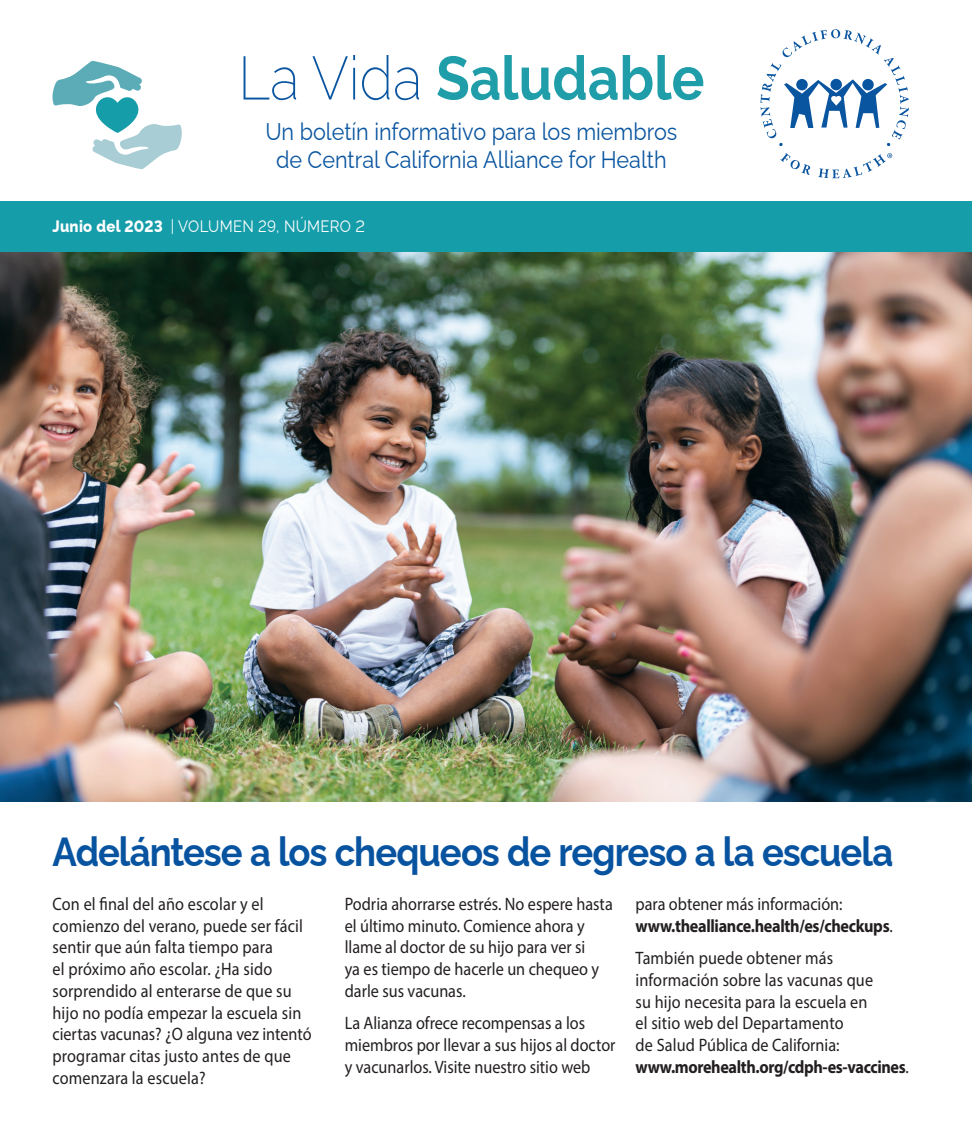
<style>
.page{position:relative;width:972px;height:1134px;background:#fff}
.page>*{position:absolute;margin:0;border:0;box-sizing:border-box;transform-origin:0 0}
.t1{font:700 61.05px "Raleway";color:#1f9ea9;scale:.9 1}
.t2{font:700 40.5px "Raleway";letter-spacing:-.03em;color:#0753a0;scale:.9 1}
.t3{font:24px/28.8px "Raleway";color:#0a55a0;text-align:center;scale:.9 1}
.t4{font:18px/21.8px "Myriad Pro";letter-spacing:.005em;color:#231f20;scale:.9 1}
.t5{font:700 18px/21.8px "Myriad Pro";letter-spacing:-.02em;color:#231f20;scale:.9 1}
.t6{font:16.5px "Raleway";letter-spacing:.02em;color:#fff;scale:.9 1}
.s1{font-weight:200;color:#0a55a0}
.s2{font-weight:800}
.s3{font-weight:400}
.s4{font-weight:700}
</style>
<div class="page">
<img style="left:0;top:252px;width:972px;height:549px">
<div style="left:0;top:202px;width:972px;height:50px;background:#169daa"></div>
<svg style="left:780px;top:153px;width:30px;height:22px"></svg>
<svg style="left:818px;top:153px;width:74px;height:25px"></svg>
<svg style="left:760px;top:29px;width:149px;height:117px"></svg>
<svg style="left:52px;top:60px;width:130px;height:110px"></svg>
<h1 class="t1" style="left:238px;top:29px;width:519px"><span class="s1">La Vida</span> Saludable</h1>
<h3 class="t3" style="left:265px;top:114px;width:459px">Un boletín informativo para los miembros de Central California Alliance for Health</h3>
<p class="t6" style="left:52px;top:213px;width:349px"><span class="s2">Junio del 2023</span> | VOLUMEN 29, NÚMERO 2</p>
<h2 class="t2" style="left:52px;top:820px;width:936px">Adelántese a los chequeos de regreso a la escuela</h2>
<p class="t4" style="left:345px;top:893px;width:299px">Podria ahorrarse estrés. No espere hasta el último minuto. Comience ahora y llame al doctor de su hijo para ver si<br>ya es tiempo de hacerle un chequeo y darle sus vacunas.</p>
<p class="t4" style="left:345px;top:1012px;width:302px">La Alianza ofrece recompensas a los miembros por llevar a sus hijos al doctor y vacunarlos. Visite nuestro sitio web</p>
<p class="t5" style="left:636px;top:892px;width:287px"><span class="s3">para obtener más información: </span>www.thealliance.health/es/checkups<span class="s3">.</span></p>
<p class="t4" style="left:636px;top:947px;width:305px">También puede obtener más información sobre las vacunas que<br>su hijo necesita para la escuela en<br>el sitio web del Departamento<br>de Salud Pública de California: <span class="s4">www.morehealth.org/cdph-es-vaccines</span>.</p>
<p class="t4" style="left:52px;top:893px;width:289px">Con el final del año escolar y el comienzo del verano, puede ser fácil sentir que aún falta tiempo para<br>el próximo año escolar. ¿Ha sido sorprendido al enterarse de que su hijo no podía empezar la escuela sin ciertas vacunas? ¿O alguna vez intentó programar citas justo antes de que comenzara la escuela?</p>
</div>
